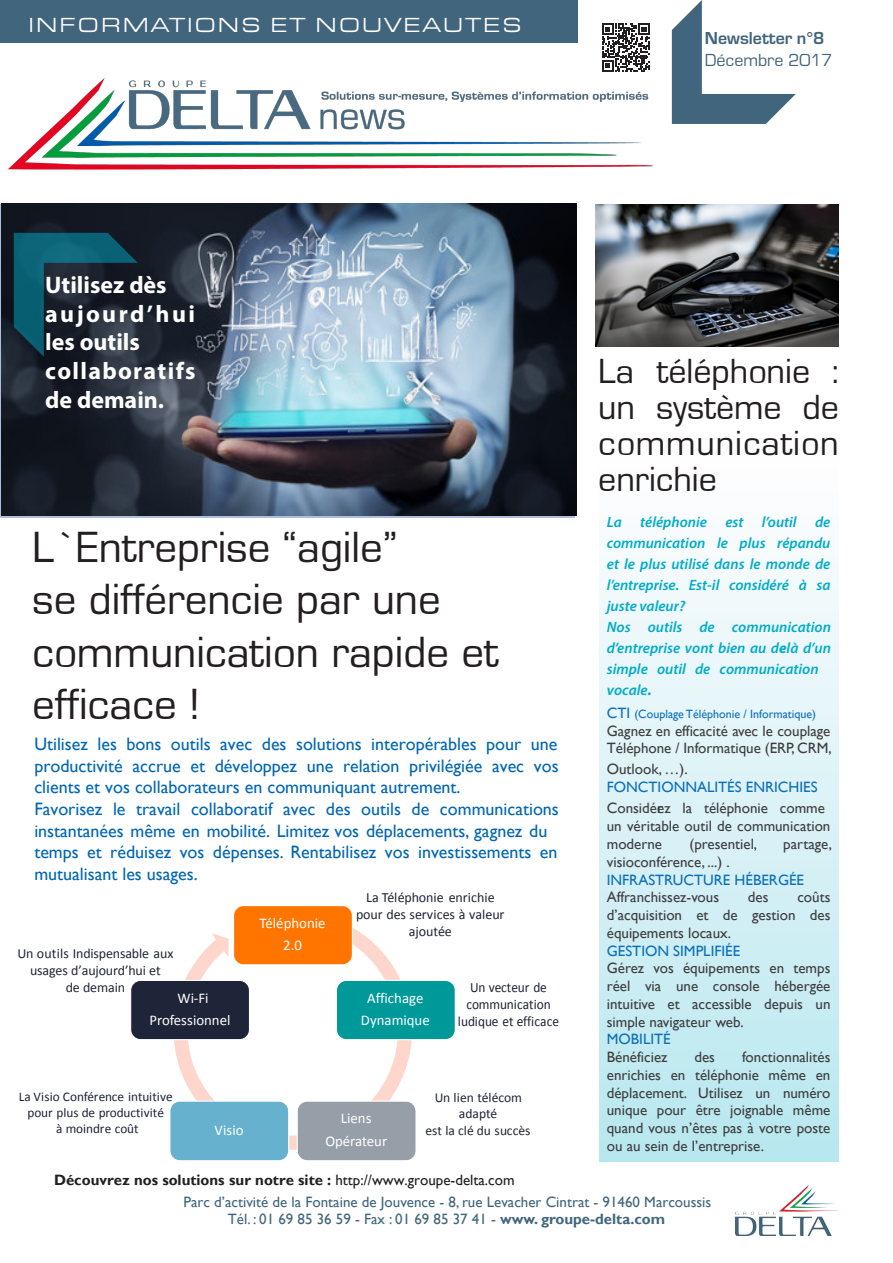
<style>
.page{position:relative;width:893px;height:1263px;background:#fff}
.page>*{position:absolute;margin:0;border:0;box-sizing:border-box;transform-origin:0 0}
.t1{font:45px/52.5px "Eurostile";color:#231f20}
.t2{font:36px/36px "Eurostile";color:#231f20;text-align:justify}
.t3{font:700 24px/28.8px "Myriad Pro";color:#fff}
.t4{font:21px "Eurostile Extended Roman DTC";letter-spacing:.1em;color:#fff}
.t5{font:18px/21.6px "Gill Sans";color:#0166b3}
.t6{font:700 18px/21.6px "Eurostile";color:#41657c}
.t7{font:15px/17.7px "Gill Sans";color:#3e3e3f;text-align:justify}
.t8{font:italic 600 15px/21px "Myriad Pro";color:#00acc8}
.t9{font:15px/22.4px "Gill Sans";color:#41667c}
.t10{font:15px "Gill Sans";color:#0c6fb8}
.t11{font:14.85px/22.6px "Calibri";color:#fff;text-align:center}
.t12{font:14.25px/17.2px "Calibri";letter-spacing:-.005em;color:#1e2538;text-align:center;scale:.94 1}
.t13{font:14.1px/17px "Calibri";letter-spacing:-.01em;color:#1e2538;text-align:center}
.t14{font:13.95px/17px "Calibri";letter-spacing:-.01em;color:#1e2538;text-align:center}
.t15{font:13.5px/16.5px "Calibri";color:#1e2538;text-align:center}
.t16{font:13.2px/16px "Calibri";letter-spacing:-.01em;color:#1e2538;text-align:center}
.t17{font:12px "Gill Sans";color:#0c6fb8}
.s1{font-weight:400}
.s2{font-weight:700}
.s3{font-size:15px}
.s4{font-weight:700;color:#231f20}
.s5{color:#231f20}
</style>
<div class="page">
<div style="left:599px;top:431px;width:240px;height:730px;background:linear-gradient(to bottom,#fffeff,#b8e7ef)"></div>
<img style="left:1px;top:203px;width:575px;height:313px">
<div style="left:0;top:0;width:577px;height:43px;background:#41657c"></div>
<svg style="left:14px;top:233px;width:124px;height:124px;background:#173b49"></svg>
<svg style="left:672px;top:0;width:124px;height:124px"></svg>
<img style="left:595px;top:204px;width:244px;height:143px">
<svg style="left:174px;top:928px;width:238px;height:222px"></svg>
<div style="left:233px;top:905px;width:120px;height:60px;background:#ff7500;border:1px solid #fff;border-radius:10px"></div>
<div style="left:336px;top:980px;width:120px;height:60px;background:#099;border:1px solid #fff;border-radius:10px"></div>
<div style="left:297px;top:1100px;width:120px;height:61px;background:#969fa7;border:1px solid #fff;border-radius:10px"></div>
<div style="left:170px;top:1101px;width:119px;height:60px;background:#66b1ce;border-radius:10px"></div>
<div style="left:169px;top:1100px;width:120px;height:61px;border:1px solid #fff;border-radius:10px"></div>
<div style="left:130px;top:980px;width:120px;height:60px;background:#1e2538;border:1px solid #fff;border-radius:10px"></div>
<img style="left:9px;top:79px;width:643px;height:91px">
<svg style="left:602px;top:24px;width:48px;height:47px"></svg>
<img style="left:735px;top:1185px;width:104px;height:51px">
<h3 class="t4" style="left:28px;top:14px;width:495px">INFORMATIONS ET NOUVEAUTES</h3>
<p class="t6" style="left:705px;top:26px;width:129px">Newsletter n°8<br><span class="s1">D</span><span class="s1">é</span><span class="s1">cembre 2017</span></p>
<h3 class="t3" style="left:45px;top:269px;width:152px">Utilisez dès aujourd’hui les outils collaboratifs de demain.</h3>
<h1 class="t1" style="left:32px;top:522px;width:468px">L’Entreprise “agile”<br>se différencie par une communication rapide et efficace !</h1>
<p class="t5" style="left:34px;top:734px;width:526px">Utilisez les bons outils avec des solutions interopérables pour une productivité accrue et développez une relation privilégiée avec vos clients et vos collaborateurs en communiquant autrement.<br>Favorisez le travail collaboratif avec des outils de communications</p>
<p class="t5" style="left:34px;top:820px;width:525px">instantanées même en mobilité. Limitez vos déplacements, gagnez du temps et réduisez vos dépenses. Rentabilisez vos investissements en mutualisant les usages.</p>
<p class="t11" style="left:260px;top:912px;width:67px">Téléphonie<br>2.0</p>
<p class="t13" style="left:356px;top:889px;width:150px">La Téléphonie enrichie pour des services à valeur ajoutée</p>
<p class="t14" style="left:17px;top:945px;width:157px">Un outils Indispensable aux usages d’aujourd’hui et<br>de demain</p>
<p class="t12" style="left:458px;top:978px;width:109px">Un vecteur de communication ludique et efficace</p>
<p class="t11" style="left:361px;top:986px;width:70px">Affichage<br>Dynamique</p>
<p class="t11" style="left:149px;top:986px;width:83px">Wi-Fi<br>Professionnel</p>
<p class="t16" style="left:19px;top:1089px;width:156px">La Visio Conférence intuitive pour plus de productivité<br>à moindre coût</p>
<p class="t11" style="left:215px;top:1118px;width:30px">Visio</p>
<p class="t11" style="left:325px;top:1107px;width:63px">Liens<br>Opérateur</p>
<p class="t15" style="left:426px;top:1089px;width:106px">Un lien télécom adapté<br>est la clé du succès</p>
<h2 class="t2" style="left:598px;top:354px;width:242px">La téléphonie : un système de communication enrichie</h2>
<p class="t8" style="left:607px;top:511px;width:226px">La téléphonie est l’outil de communication le plus répandu et le plus utilisé dans le monde de l’entreprise. Est-il considéré à sa juste valeur?<br>Nos outils de communication d’entreprise vont bien au d<span class="s2">e</span>là d’un simple outil de communication vocale<span class="s2">.</span></p>
<p class="t17" style="left:607px;top:707px;width:211px"><span class="s3">CTI</span> (Couplage Téléphonie / Informatique)</p>
<p class="t7" style="left:607px;top:722px;width:227px">Gagnez en efficacité avec le couplage<br>Téléphone / Informatique (ERP, CRM,</p>
<p class="t7" style="left:607px;top:760px;width:82px">Outlook, …).</p>
<p class="t10" style="left:607px;top:779px;width:212px">FONCTIONNALITÉS ENRICHIES</p>
<p class="t7" style="left:607px;top:799px;width:58px">Considér</p>
<p class="t7" style="left:607px;top:798px;width:225px;line-height:18.3px;text-align:left;text-indent:50px">ez la téléphonie comme un véritable outil de communication moderne</p>
<p class="t7" style="left:690px;top:835px;width:69px">(presentiel,</p>
<p class="t7" style="left:783px;top:835px;width:50px">partage,</p>
<p class="t7" style="left:607px;top:853px;width:124px">visioconférence, ...) .</p>
<p class="t10" style="left:607px;top:871px;width:199px">INFRASTRUCTURE HÉBERGÉE</p>
<p class="t7" style="left:607px;top:889px;width:114px">Affranchissez-vous</p>
<p class="t7" style="left:748px;top:889px;width:22px">des</p>
<p class="t7" style="left:607px;top:889px;width:225px;text-indent:191px">coûts d’acquisition et de gestion des équipements locaux.</p>
<p class="t10" style="left:607px;top:942px;width:135px">GESTION SIMPLIFIÉE</p>
<p class="t7" style="left:607px;top:960px;width:225px">Gérez vos équipements en temps réel via une console hébergée intuitive et accessible depuis un simple navigateur web.</p>
<p class="t10" style="left:607px;top:1030px;width:65px">MOBILITÉ</p>
<p class="t7" style="left:607px;top:1048px;width:62px">Bénéficiez</p>
<p class="t7" style="left:694px;top:1048px;width:22px">des</p>
<p class="t7" style="left:607px;top:1048px;width:225px;text-indent:135px">fonctionnalités enrichies en téléphonie même en déplacement. Utilisez un numéro unique pour être joignable même quand vous n’êtes pas à votre poste ou au sein de l’entreprise.</p>
<p class="t9" style="left:183px;top:1169px;width:529px;text-indent:-129px"><span class="s4">Découvrez nos solutions sur notre site :</span> <span class="s5">http://www.groupe-delta.com<br></span>Parc d’activité de la Fontaine de Jouvence - 8, rue Levacher Cintrat - 91460 Marcoussis</p>
<p class="t9" style="left:228px;top:1208px;width:439px">Tél. : 01 69 85 36 59 - Fax : 01 69 85 37 41 - <span class="s2">www. groupe-delta.com</span></p>
</div>
